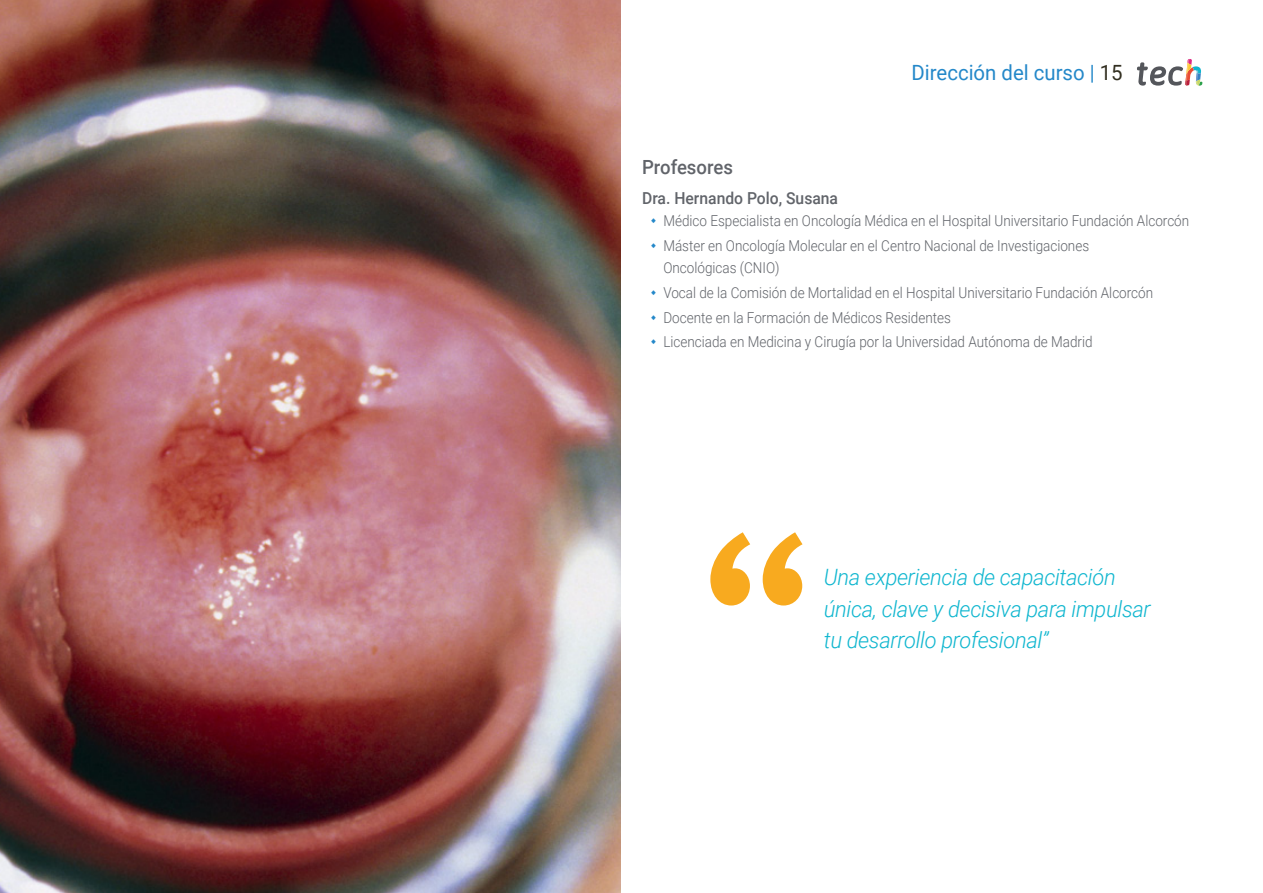
<style>
.page{position:relative;width:1263px;height:893px;background:#fff}
.page>*{position:absolute;margin:0;border:0;box-sizing:border-box;transform-origin:0 0}
.t1{font:italic 300 22.5px/31.5px "Roboto";letter-spacing:-.015em;color:#0fb6cf}
.t2{font:21px "Roboto";color:#2488c9}
.t3{font:500 19.5px "Roboto";color:#61646a;scale:.95 1}
.t4{font:500 16.5px "Roboto";color:#61646a;scale:.95 1}
.t5{font:300 15px/24.6px "Roboto";color:#61646a;scale:.9 1}
.s1{color:#312e20}
</style>
<div class="page">
<svg style="left:1137px;top:59px;width:65px;height:27px"></svg>
<img style="left:0;top:0;width:621px;height:893px">
<svg style="left:710px;top:532px;width:92px;height:73px"></svg>
<h2 class="t2" style="left:911px;top:57px;width:213px">Dirección del curso | <span class="s1">15</span></h2>
<h3 class="t3" style="left:642px;top:154px;width:97px">Profesores</h3>
<p class="t4" style="left:642px;top:186px;width:208px">Dra. Hernando Polo, Susana</p>
<p class="t5" style="left:663px;top:208px;width:586px">Médico Especialista en Oncología Médica en el Hospital Universitario Fundación Alcorcón<br>Máster en Oncología Molecular en el Centro Nacional de Investigaciones</p>
<p class="t5" style="left:663px;top:255px;width:546px">Oncológicas (CNIO)<br>Vocal de la Comisión de Mortalidad en el Hospital Universitario Fundación Alcorcón Docente en la Formación de Médicos Residentes<br>Licenciada en Medicina y Cirugía por la Universidad Autónoma de Madrid</p>
<h1 class="t1" style="left:824px;top:561px;width:329px">Una experiencia de capacitación única, clave y decisiva para impulsar tu desarrollo profesional”</h1>
</div>
